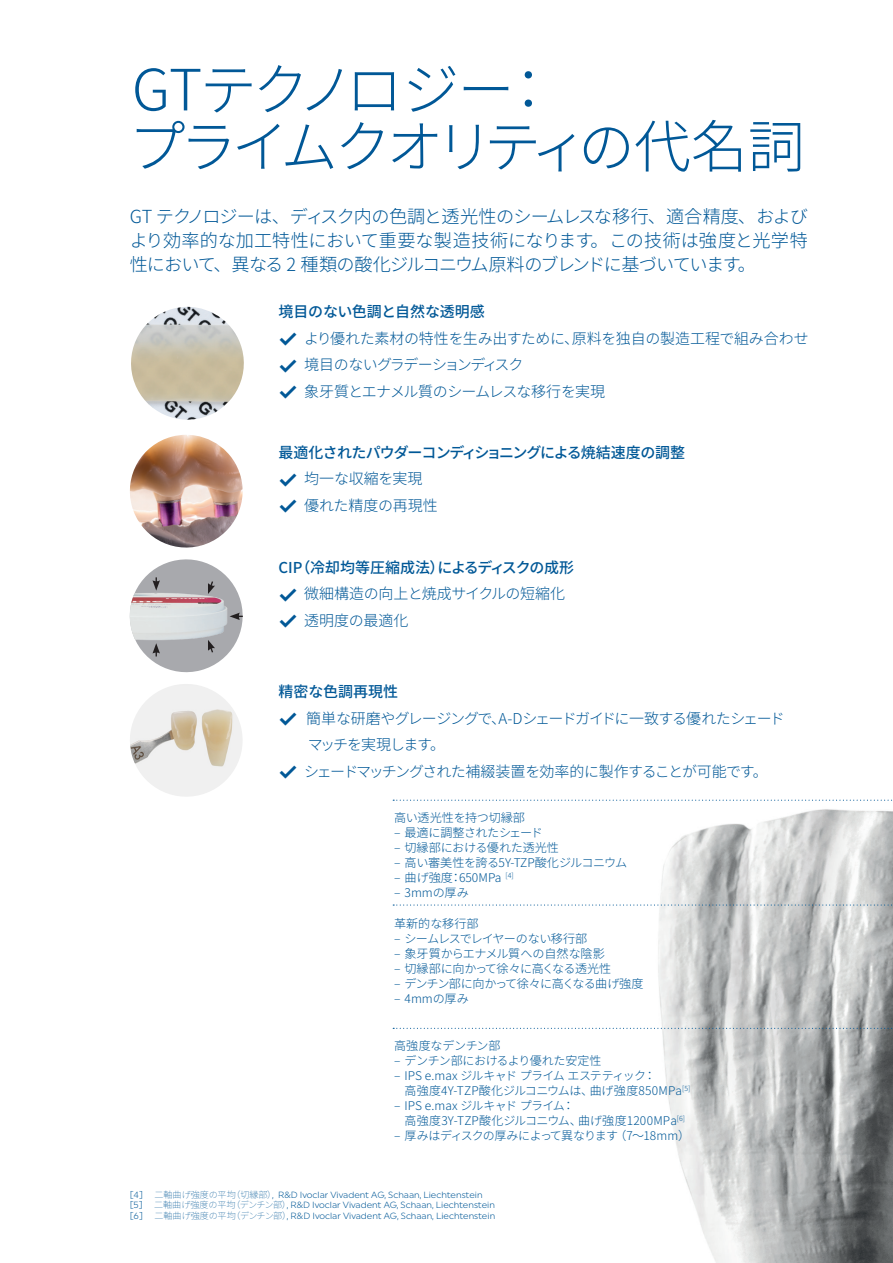
<style>
.page{position:relative;width:893px;height:1263px;background:#fff}
.page>*{position:absolute;margin:0;border:0;box-sizing:border-box;transform-origin:0 0}
.HL_1_24pt{font:300 57px "Noto Sans CJ Kjp";letter-spacing:-.09em;color:#015897}
.HL_1_24pt-2{font:300 57px "Noto Sans CJ Kjp";letter-spacing:-.04em;color:#015897}
.HL_1_24pt-3{font:300 18px/24px "Noto Sans CJ Kjp";letter-spacing:-.045em;color:#015897;text-align:justify}
.t1{font:300 15px "Noto Sans CJ Kjp";letter-spacing:-.03em;color:#015897}
.t2{font:300 15px "Noto Sans CJ Kjp";letter-spacing:-.065em;color:#015897}
.t3{font:500 15px "Noto Sans CJ Kjp";color:#015897}
.t4{font:500 15px "Noto Sans CJ Kjp";letter-spacing:-.06em;color:#015897}
.t5{font:300 15px "Noto Sans CJ Kjp";letter-spacing:-.08em;color:#015897}
.t6{font:300 15px "Noto Sans CJ Kjp";color:#015897}
.t7{font:500 15px "Noto Sans CJ Kjp";letter-spacing:-.02em;color:#015897}
.t8{font:300 15px "Noto Sans CJ Kjp";letter-spacing:-.09em;color:#015897}
.t9{font:300 15px "Noto Sans CJ Kjp";letter-spacing:-.01em;color:#015897}
.HL_1_24pt-4{font:300 12px/15px "Noto Sans CJ Kjp";letter-spacing:-.02em;color:#015897}
.HL_1_24pt-5{font:300 12px/15px "Noto Sans CJ Kjp";color:#015897}
.HL_1_24pt-6{font:300 12px "Noto Sans CJ Kjp";letter-spacing:-.045em;color:#015897}
.HL_1_24pt-7{font:300 12px "Noto Sans CJ Kjp";letter-spacing:-.055em;color:#015897}
.HL_1_24pt-8{font:300 12px "Noto Sans CJ Kjp";letter-spacing:-.07em;color:#015897}
.HL_1_24pt-9{font:9px "Uniform Pro Lgt";color:#015897}
.s1{font-family:"Uniform Pro Bld";font-weight:400;font-size:25.5px}
.s2{font-family:"Noto Sans CJ Kjp";font-weight:100}
</style>
<div class="page">
<img style="left:435px;top:799px;width:458px;height:464px">
<svg style="left:393px;top:800px;width:500px;height:1px"></svg>
<svg style="left:393px;top:904px;width:500px;height:1px"></svg>
<svg style="left:393px;top:1028px;width:500px;height:1px"></svg>
<img style="left:131px;top:307px;width:113px;height:113px">
<img style="left:130px;top:435px;width:113px;height:113px">
<img style="left:130px;top:684px;width:112px;height:113px">
<svg style="left:129px;top:559px;width:114px;height:114px"></svg>
<img style="left:130px;top:560px;width:112px;height:112px;border-radius:56px">
<p class="HL_1_24pt-2" style="left:132px;top:57px;width:426px">GTテクノロジー：</p>
<p class="HL_1_24pt" style="left:128px;top:114px;width:678px">プライムクオリティの代名詞</p>
<p class="HL_1_24pt-3" style="left:130px;top:204px;width:680px">GT テクノロジーは、ディスク内の色調と透光性のシームレスな移行、適合精度、およびより効率的な加工特性において重要な製造技術になります。この技術は強度と光学特性において、異なる 2 種類の酸化ジルコニウム原料のブレンドに基づいています。</p>
<p class="t7" style="left:279px;top:303px;width:208px">境目のない色調と自然な透明感</p>
<p class="t1" style="left:279px;top:330px;width:532px"><span class="s1">✓</span> より優れた素材の特性を生み出すために、原料を独自の製造工程で組み合わせ</p>
<p class="t5" style="left:279px;top:356px;width:246px"><span class="s1">✓</span> 境目のないグラデーションディスク</p>
<p class="t1" style="left:279px;top:383px;width:328px"><span class="s1">✓</span> 象牙質とエナメル質のシームレスな移行を実現</p>
<p class="t4" style="left:279px;top:444px;width:408px">最適化されたパウダーコンディショニングによる焼結速度の調整</p>
<p class="t6" style="left:279px;top:470px;width:146px"><span class="s1">✓</span> 均一な収縮を実現</p>
<p class="t9" style="left:279px;top:497px;width:161px"><span class="s1">✓</span> 優れた精度の再現性</p>
<p class="t3" style="left:279px;top:559px;width:297px">CIP（冷却均等圧縮成法）によるディスクの成形</p>
<p class="t1" style="left:279px;top:585px;width:288px"><span class="s1">✓</span> 微細構造の向上と焼成サイクルの短縮化</p>
<p class="t6" style="left:279px;top:612px;width:131px"><span class="s1">✓</span> 透明度の最適化</p>
<p class="t3" style="left:279px;top:683px;width:121px">精密な色調再現性</p>
<p class="t2" style="left:279px;top:710px;width:508px"><span class="s1">✓</span> 簡単な研磨やグレージングで、A-Dシェードガイドに一致する優れたシェード</p>
<p class="t8" style="left:279px;top:736px;width:168px">　　マッチを実現します。</p>
<p class="t2" style="left:279px;top:763px;width:491px"><span class="s1">✓</span> シェードマッチングされた補綴装置を効率的に製作することが可能です。</p>
<p class="HL_1_24pt-4" style="left:394px;top:810px;width:132px">高い透光性を持つ切縁部</p>
<p class="HL_1_24pt-4" style="left:394px;top:825px;width:150px">– 最適に調整されたシェード</p>
<p class="HL_1_24pt-4" style="left:394px;top:840px;width:167px">– 切縁部における優れた透光性</p>
<p class="HL_1_24pt-4" style="left:394px;top:855px;width:235px">– 高い審美性を誇る5Y-TZP酸化ジルコニウム</p>
<p class="HL_1_24pt-5" style="left:394px;top:870px;width:121px">– 曲げ強度：650MPa <sup>[4]</sup></p>
<p class="HL_1_24pt-4" style="left:394px;top:885px;width:76px">– 3mmの厚み</p>
<p class="HL_1_24pt-5" style="left:394px;top:916px;width:86px">革新的な移行部</p>
<p class="HL_1_24pt-8" style="left:394px;top:932px;width:195px">– シームレスでレイヤーのない移行部</p>
<p class="HL_1_24pt-4" style="left:394px;top:946px;width:212px">– 象牙質からエナメル質への自然な陰影</p>
<p class="HL_1_24pt-4" style="left:394px;top:961px;width:219px">– 切縁部に向かって徐々に高くなる透光性</p>
<p class="HL_1_24pt-7" style="left:394px;top:977px;width:251px">– デンチン部に向かって徐々に高くなる曲げ強度</p>
<p class="HL_1_24pt-4" style="left:394px;top:991px;width:76px">– 4mmの厚み</p>
<p class="HL_1_24pt-4" style="left:394px;top:1038px;width:108px">高強度なデンチン部</p>
<p class="HL_1_24pt-4" style="left:394px;top:1053px;width:209px">– デンチン部におけるより優れた安定性</p>
<p class="HL_1_24pt-4" style="left:405px;top:1068px;width:287px;text-indent:-10px">– IPS e.max ジルキャド プライム エステティック：<br>高強度4Y-TZP酸化ジルコニウムは、曲げ強度850MPa<sup>[5]</sup></p>
<p class="HL_1_24pt-5" style="left:405px;top:1098px;width:282px;text-indent:-10px">– IPS e.max ジルキャド プライム：<br>高強度3Y-TZP酸化ジルコニウム、曲げ強度1200MPa<sup>[6]</sup></p>
<p class="HL_1_24pt-6" style="left:394px;top:1129px;width:298px">– 厚みはディスクの厚みによって異なります（7～18mm）</p>
<p class="HL_1_24pt-9" style="left:130px;top:1189px;width:15px">[4]</p>
<p class="HL_1_24pt-9" style="left:154px;top:1189px;width:330px"><span class="s2">二軸曲げ強度の平均（切縁部）</span>, R&amp;D Ivoclar Vivadent AG, Schaan, Liechtenstein</p>
<p class="HL_1_24pt-9" style="left:130px;top:1200px;width:15px">[5]</p>
<p class="HL_1_24pt-9" style="left:154px;top:1200px;width:342px"><span class="s2">二軸曲げ強度の平均（デンチン部）</span>, R&amp;D Ivoclar Vivadent AG, Schaan, Liechtenstein</p>
<p class="HL_1_24pt-9" style="left:130px;top:1210px;width:15px">[6]</p>
<p class="HL_1_24pt-9" style="left:154px;top:1210px;width:342px"><span class="s2">二軸曲げ強度の平均（デンチン部）</span>, R&amp;D Ivoclar Vivadent AG, Schaan, Liechtenstein</p>
</div>
